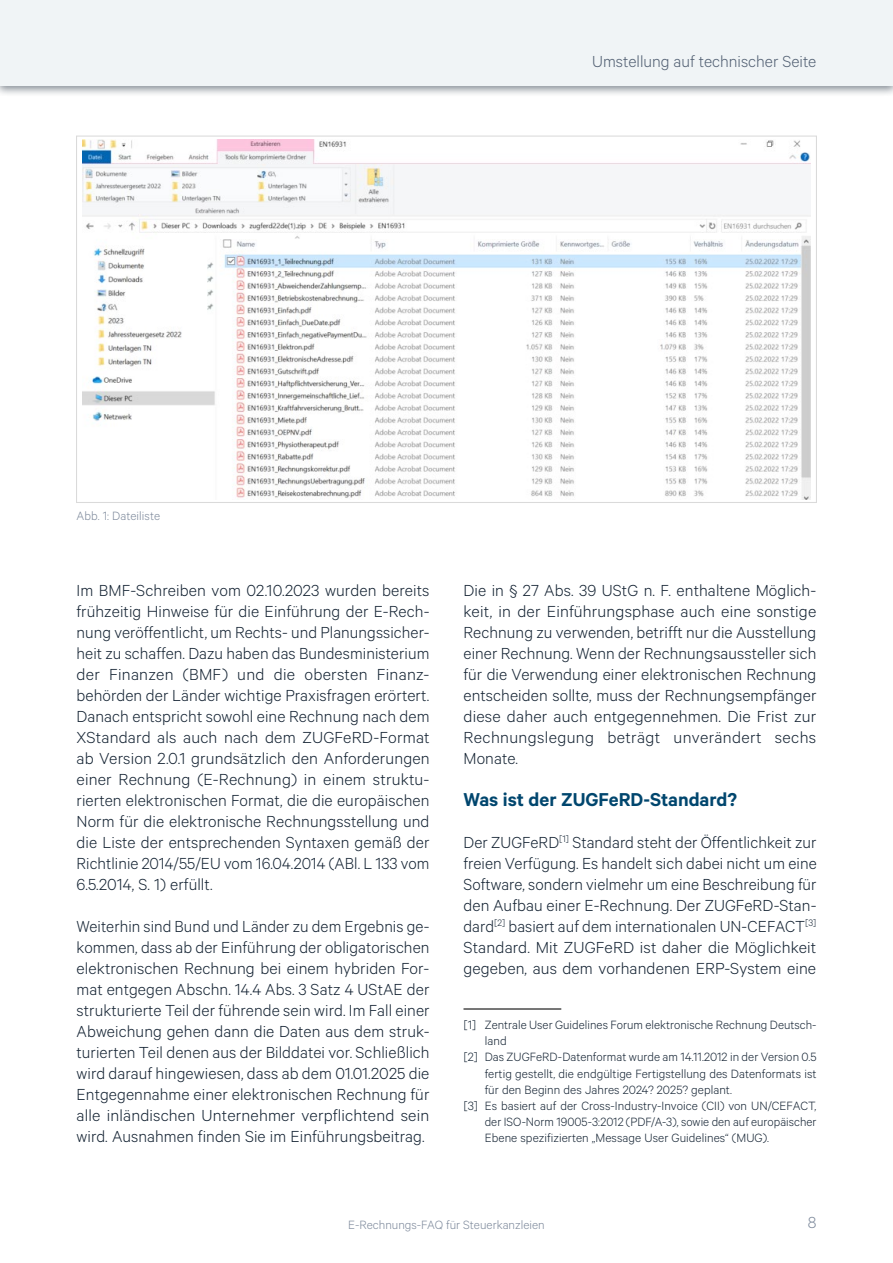
<style>
.page{position:relative;width:893px;height:1263px;background:#fff}
.page>*{position:absolute;margin:0;border:0;box-sizing:border-box;transform-origin:0 0}
._4_h1{font:600 21px "Calibre";color:#00466e}
._5_p{font:300 18px/21px "Calibre";letter-spacing:.005em;color:#132232;text-align:justify}
.t1{font:300 18px "Calibre";color:#515f72}
.t2{font:300 18px "Calibre";color:#7d899b}
.Fussnote{font:300 13.5px/16.2px "Calibre";letter-spacing:.005em;color:#132232;text-align:justify}
.BU{font:300 13.5px "Calibre";color:#7d899b}
</style>
<div class="page">
<div style="left:0;top:0;width:893px;height:98px;background:#132232;opacity:.5"></div>
<div style="left:0;top:0;width:893px;height:85px;background:#f0f4f6"></div>
<hr style="left:463px;top:1008px;width:98px;height:1px;background:#000">
<img style="left:83px;top:139px;width:727px;height:360px">
<p class="t1" style="left:592px;top:51px;width:226px">Umstellung auf technischer Seite</p>
<p class="BU" style="left:77px;top:508px;width:85px">Abb. 1: Dateiliste</p>
<p class="_5_p" style="left:77px;top:579px;width:355px">Im BMF-Schreiben vom 02.10.2023 wurden bereits frühzeitig Hinweise für die Einführung der E-Rech&shy;nung veröffentlicht, um Rechts- und Planungssicher&shy;heit zu schaffen. Dazu haben das Bundesministerium der Finanzen (BMF) und die obersten Finanz&shy;behörden der Länder wichtige Praxisfragen erörtert.<br>Danach entspricht sowohl eine Rechnung nach dem XStandard als auch nach dem ZUGFeRD-Format ab Version 2.0.1 grundsätzlich den Anforderungen einer Rechnung (E-Rechnung) in einem struktu&shy;rierten elektronischen Format, die die europäischen Norm für die elektronische Rechnungsstellung und die Liste der entsprechenden Syntaxen gemäß der Richtlinie 2014/55/EU vom 16.04.2014 (ABl. L 133 vom 6.5.2014, S. 1) erfüllt.</p>
<p class="_5_p" style="left:77px;top:915px;width:355px">Weiterhin sind Bund und Länder zu dem Ergebnis ge&shy;kommen, dass ab der Einführung der obligatorischen elektronischen Rechnung bei einem hybriden For&shy;mat entgegen Abschn. 14.4 Abs. 3 Satz 4 UStAE der strukturierte Teil der führende sein wird. Im Fall einer Abweichung gehen dann die Daten aus dem struk&shy;turierten Teil denen aus der Bilddatei vor. Schließlich wird darauf hingewiesen, dass ab dem 01.01.2025 die Entgegennahme einer elektronischen Rechnung für alle inländischen Unternehmer verpflichtend sein wird. Ausnahmen finden Sie im Einführungsbeitrag.</p>
<p class="_5_p" style="left:463px;top:579px;width:354px">Die in § 27 Abs. 39 UStG n. F. enthaltene Möglich&shy;keit, in der Einführungsphase auch eine sonstige Rechnung zu verwenden, betrifft nur die Ausstellung einer Rechnung. Wenn der Rechnungsaussteller sich für die Verwendung einer elektronischen Rechnung entscheiden sollte, muss der Rechnungsempfänger diese daher auch entgegennehmen. Die Frist zur Rechnungslegung beträgt unverändert sechs Monate.</p>
<p class="_4_h1" style="left:463px;top:787px;width:275px">Was ist der ZUGFeRD-Standard?</p>
<p class="_5_p" style="left:463px;top:831px;width:355px">Der ZUGFeRD<sup>[1]</sup> Standard steht der Öffentlichkeit zur freien Verfügung. Es handelt sich dabei nicht um eine Software, sondern vielmehr um eine Beschreibung für den Aufbau einer E-Rechnung. Der ZUGFeRD-Stan&shy;dard<sup>[2]</sup> basiert auf dem internationalen UN-CEFACT<sup>[3] </sup>Standard. Mit ZUGFeRD ist daher die Möglichkeit gegeben, aus dem vorhandenen ERP-System eine</p>
<p class="Fussnote" style="left:485px;top:1016px;width:333px;text-indent:-21px">[1] Zentrale User Guidelines Forum elektronische Rechnung Deutsch&shy;land</p>
<p class="Fussnote" style="left:485px;top:1048px;width:333px;text-indent:-21px">[2] Das ZUGFeRD-Datenformat wurde am 14.11.2012 in der Version 0.5 fertig gestellt, die endgültige Fertigstellung des Datenformats ist für den Beginn des Jahres 2024? 2025? geplant.</p>
<p class="Fussnote" style="left:485px;top:1097px;width:333px;text-indent:-21px">[3] Es basiert auf der Cross-Industry-Invoice (CII) von UN/CEFACT, der ISO-Norm 19005-3:2012 (PDF/A-3), sowie den auf europäischer Ebene spezifizierten „Message User Guidelines“ (MUG).</p>
<p class="BU" style="left:348px;top:1217px;width:198px">E-Rechnungs-FAQ für Steuerkanzleien</p>
<p class="t2" style="left:808px;top:1212px;width:10px">8</p>
</div>
